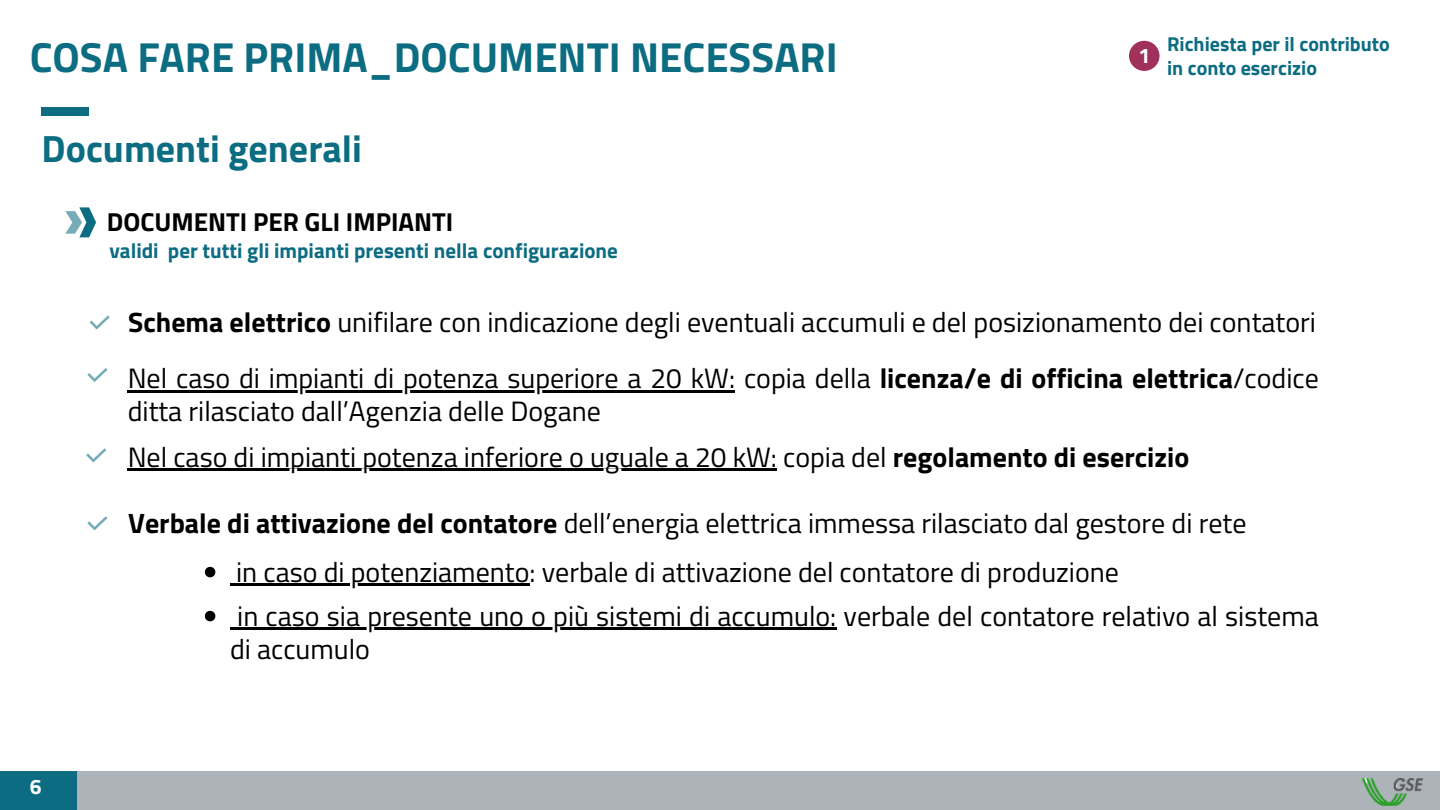
<style>
.page{position:relative;width:1440px;height:810px;background:#fff}
.page>*{position:absolute;margin:0;border:0;box-sizing:border-box;transform-origin:0 0}
.t1{font:700 42px "Titillium Web";color:#0c6d82}
.t2{font:700 38px "Titillium Web";color:#0c6d82}
.t3{font:28px/33px "Titillium Web";color:#000}
.t4{font:700 26px "Titillium Web";color:#000}
.t5{font:700 21.1px "Titillium Web";color:#fff}
.t6{font:700 21px "Titillium Web";color:#0c6d82}
.t7{font:700 21px "Titillium Web";color:#fff}
.t8{font:700 20px/24px "Titillium Web";color:#0c6d82}
.s1{font-weight:700}
</style>
<div class="page">
<div style="left:0;top:772px;width:1440px;height:38px;background:#acb3b9"></div>
<div style="left:0;top:772px;width:76px;height:38px;background:#0c6d82"></div>
<div style="left:42px;top:107px;width:47px;height:9px;background:#0c6d82"></div>
<img style="left:1363px;top:779px;width:59px;height:27px">
<svg style="left:1129px;top:40px;width:31px;height:31px"></svg>
<hr style="left:128px;top:390px;width:607px;height:2px;background:#000">
<hr style="left:128px;top:469px;width:649px;height:2px;background:#000">
<svg style="left:205px;top:567px;width:10px;height:10px"></svg>
<svg style="left:230px;top:583px;width:6px;height:3px"></svg>
<hr style="left:236px;top:583px;width:294px;height:3px;background:#000">
<svg style="left:205px;top:611px;width:10px;height:10px"></svg>
<svg style="left:230px;top:627px;width:7px;height:3px"></svg>
<hr style="left:237px;top:627px;width:599px;height:3px;background:#000">
<svg style="left:90px;top:315px;width:20px;height:15px"></svg>
<svg style="left:87px;top:368px;width:21px;height:14px"></svg>
<svg style="left:86px;top:448px;width:20px;height:15px"></svg>
<svg style="left:87px;top:516px;width:21px;height:14px"></svg>
<svg style="left:65px;top:207px;width:31px;height:30px"></svg>
<p class="t1" style="left:30px;top:25px;width:809px">COSA FARE PRIMA_DOCUMENTI NECESSARI</p>
<p class="t8" style="left:1167px;top:31px;width:224px">Richiesta per il contributo in conto esercizio</p>
<h2 class="t5" style="left:1138px;top:40px;width:13px">1</h2>
<h4 class="t2" style="left:42px;top:119px;width:322px">Documenti generali</h4>
<p class="t4" style="left:107px;top:202px;width:348px">DOCUMENTI PER GLI IMPIANTI</p>
<h4 class="t6" style="left:109px;top:235px;width:510px">validi per tutti gli impianti presenti nella configurazione</h4>
<h4 class="t7" style="left:30px;top:770px;width:13px">6</h4>
<p class="t3" style="left:128px;top:305px;width:1189px"><span class="s1">Schema elettrico</span> unifilare con indicazione degli eventuali accumuli e del posizionamento dei contatori</p>
<h3 class="t3" style="left:128px;top:362px;width:1193px">Nel caso di impianti di potenza superiore a 20 kW: copia della <span class="s1">licenza/e di officina elettrica</span>/codice ditta rilasciato dall’Agenzia delle Dogane</h3>
<p class="t3" style="left:128px;top:440px;width:1063px">Nel caso di impianti potenza inferiore o uguale a 20 kW: copia del <span class="s1">regolamento di esercizio</span></p>
<p class="t3" style="left:128px;top:506px;width:1120px"><span class="s1">Verbale di attivazione del contatore</span> dell’energia elettrica immessa rilasciato dal gestore di rete</p>
<p class="t3" style="left:236px;top:555px;width:884px">in caso di potenziamento: verbale di attivazione del contatore di produzione</p>
<h4 class="t3" style="left:230px;top:599px;width:1090px">in caso sia presente uno o più sistemi di accumulo: verbale del contatore relativo al sistema di accumulo</h4>
</div>
